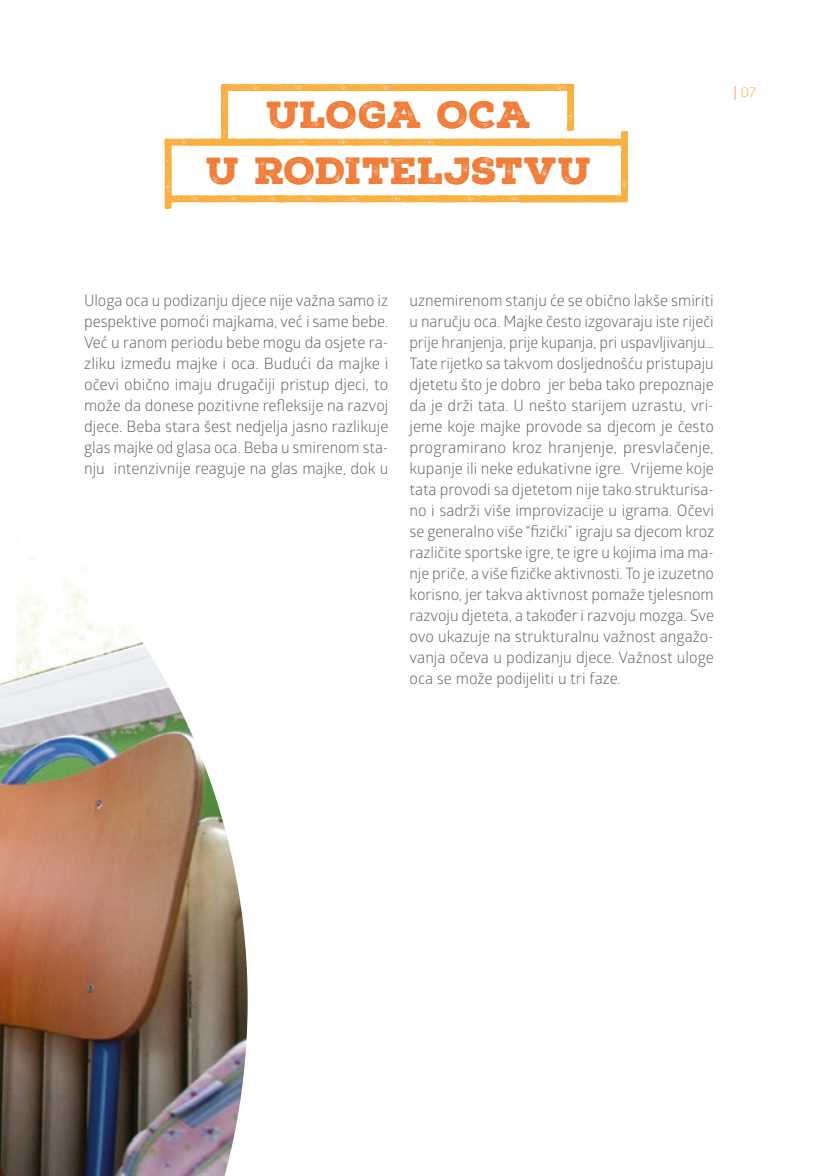
<style>
.page{position:relative;width:819px;height:1176px;background:#fff}
.page>*{position:absolute;margin:0;border:0;box-sizing:border-box;transform-origin:0 0}
.t1{font:36.75px/56px "Nexa Rust Slab Black 01";color:#f07e3a;text-align:center}
.t2{font:15.75px/21px "Glober";color:#626261;text-align:justify}
.t3{font:14px "Glober";color:#f9b040}
.s1{color:#f07e3a}
</style>
<div class="page">
<img style="left:0;top:583px;width:248px;height:593px">
<svg style="left:165px;top:84px;width:463px;height:125px"></svg>
<h1 class="t1" style="left:206px;top:87px;width:387px">ULOGA OCA<br>U RODITELJSTVU</h1>
<p class="t3" style="left:733px;top:82px;width:24px"><span class="s1">|</span> 07</p>
<p class="t2" style="left:84px;top:289px;width:306px">Uloga oca u podizanju djece nije važna samo iz pespektive pomoći majkama, već i same bebe.<br>Već u ranom periodu bebe mogu da osjete ra&shy;zliku između majke i oca. Budući da majke i očevi obično imaju drugačiji pristup djeci, to može da donese pozitivne refleksije na razvoj djece. Beba stara šest nedjelja jasno razlikuje glas majke od glasa oca. Beba u smirenom sta&shy;nju intenzivnije reaguje na glas majke, dok u</p>
<p class="t2" style="left:409px;top:289px;width:306px">uznemirenom stanju će se obično lakše smiriti u naručju oca. Majke često izgovaraju iste riječi prije hranjenja, prije kupanja, pri uspavljivanju… Tate rijetko sa takvom dosljednošću pristupaju djetetu što je dobro jer beba tako prepoznaje da je drži tata. U nešto starijem uzrastu, vri&shy;jeme koje majke provode sa djecom je često programirano kroz hranjenje, presvlačenje, kupanje ili neke edukativne igre. Vrijeme koje tata provodi sa djetetom nije tako strukturisa&shy;no i sadrži više improvizacije u igrama. Očevi se generalno više “fizički” igraju sa djecom kroz različite sportske igre, te igre u kojima ima ma&shy;nje priče, a više fizičke aktivnosti. To je izuzetno korisno, jer takva aktivnost pomaže tjelesnom razvoju djeteta, a također i razvoju mozga. Sve ovo ukazuje na strukturalnu važnost angažo&shy;vanja očeva u podizanju djece. Važnost uloge oca se može podijeliti u tri faze.</p>
</div>
